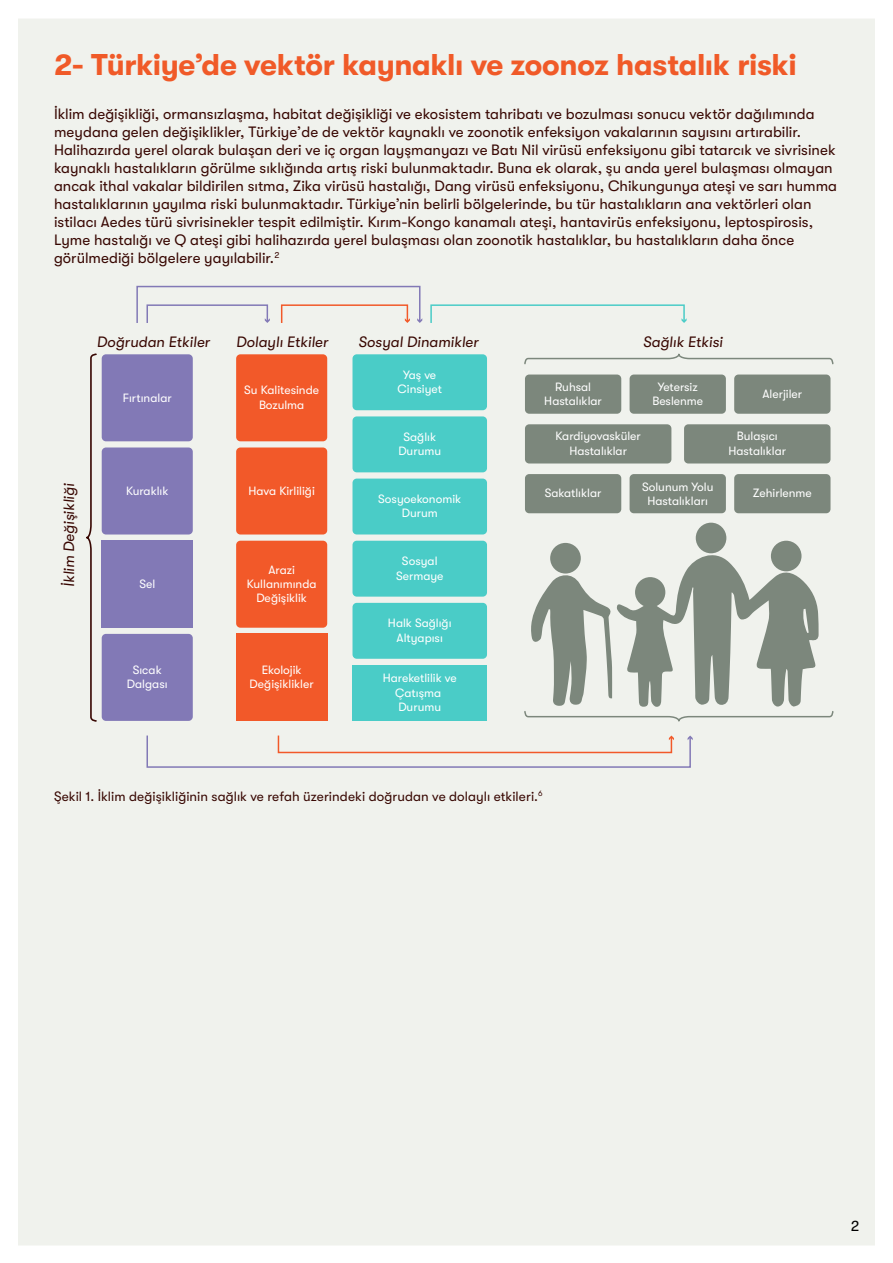
<style>
.page{position:relative;width:893px;height:1263px;background:#fff}
.page>*{position:absolute;margin:0;border:0;box-sizing:border-box;transform-origin:0 0}
.t1{font:700 30px "GT Walsheim Pro";letter-spacing:-.015em;color:#f05a28}
.t2{font:15px/18px "GT Walsheim Pro";color:#380702}
.t3{font:italic 15px "GT Walsheim Pro";color:#380702}
.t4{font:15px "GT Walsheim Pro";color:#000}
.t5{font:13.5px "GT Walsheim Pro";color:#380702}
.t6{font:12px/14.4px "GT Walsheim Pro";color:#fff;text-align:center}
</style>
<div class="page">
<div style="left:18px;top:19px;width:857px;height:1226px;background:#f0f2ed"></div>
<div style="left:102px;top:354px;width:91px;height:87px;background:#8279b6;border-radius:4px"></div>
<div style="left:102px;top:447px;width:91px;height:87px;background:#8279b6;border-radius:4px"></div>
<div style="left:102px;top:541px;width:91px;height:87px;background:#8279b6"></div>
<div style="left:102px;top:634px;width:91px;height:87px;background:#8279b6;border-radius:4px"></div>
<div style="left:236px;top:354px;width:91px;height:87px;background:#f25929;border-radius:4px"></div>
<div style="left:236px;top:447px;width:91px;height:87px;background:#f25929;border-radius:4px"></div>
<div style="left:236px;top:541px;width:91px;height:87px;background:#f25929;border-radius:4px"></div>
<div style="left:236px;top:634px;width:91px;height:87px;background:#f25929"></div>
<div style="left:352px;top:665px;width:135px;height:56px;background:#4accc7"></div>
<div style="left:352px;top:603px;width:135px;height:56px;background:#4accc7;border-radius:4px"></div>
<div style="left:352px;top:541px;width:135px;height:56px;background:#4accc7;border-radius:4px"></div>
<div style="left:352px;top:479px;width:135px;height:55px;background:#4accc7;border-radius:4px"></div>
<div style="left:352px;top:416px;width:135px;height:56px;background:#4accc7;border-radius:4px"></div>
<div style="left:352px;top:354px;width:135px;height:56px;background:#4accc7;border-radius:4px"></div>
<div style="left:525px;top:374px;width:96px;height:40px;background:#7c877c;border-radius:4px"></div>
<div style="left:630px;top:374px;width:96px;height:40px;background:#7c877c;border-radius:4px"></div>
<div style="left:734px;top:374px;width:96px;height:40px;background:#7c877c;border-radius:4px"></div>
<div style="left:525px;top:474px;width:96px;height:39px;background:#7c877c;border-radius:4px"></div>
<div style="left:630px;top:474px;width:96px;height:39px;background:#7c877c;border-radius:4px"></div>
<div style="left:734px;top:474px;width:96px;height:39px;background:#7c877c;border-radius:4px"></div>
<div style="left:525px;top:424px;width:146px;height:39px;background:#7c877c;border-radius:4px"></div>
<div style="left:684px;top:424px;width:146px;height:39px;background:#7c877c;border-radius:4px"></div>
<svg style="left:430px;top:304px;width:257px;height:20px;background:#e1eee9"></svg>
<svg style="left:136px;top:285px;width:286px;height:39px;background:#e8e6e5"></svg>
<svg style="left:85px;top:353px;width:13px;height:369px;background:#d8d3ce"></svg>
<svg style="left:523px;top:353px;width:311px;height:12px;background:#e1e4de"></svg>
<svg style="left:146px;top:734px;width:547px;height:34px;background:#eae6e3"></svg>
<svg style="left:523px;top:548px;width:311px;height:174px;background:#c1c7bf"></svg>
<div style="left:771px;top:541px;width:30px;height:30px;background:#7c877c;border-radius:50%"></div>
<div style="left:696px;top:523px;width:30px;height:30px;background:#7c877c;border-radius:50%"></div>
<div style="left:550px;top:543px;width:31px;height:30px;background:#7c877c;border-radius:50%"></div>
<div style="left:635px;top:577px;width:30px;height:30px;background:#7c877c;border-radius:50%"></div>
<h1 class="t1" style="left:54px;top:48px;width:744px">2- Türkiye’de vektör kaynaklı ve zoonoz hastalık riski</h1>
<p class="t2" style="left:54px;top:104px;width:785px">İklim değişikliği, ormansızlaşma, habitat değişikliği ve ekosistem tahribatı ve bozulması sonucu vektör dağılımında meydana gelen değişiklikler, Türkiye’de de vektör kaynaklı ve zoonotik enfeksiyon vakalarının sayısını artırabilir.<br>Halihazırda yerel olarak bulaşan deri ve iç organ layşmanyazı ve Batı Nil virüsü enfeksiyonu gibi tatarcık ve sivrisinek kaynaklı hastalıkların görülme sıklığında artış riski bulunmaktadır. Buna ek olarak, şu anda yerel bulaşması olmayan ancak ithal vakalar bildirilen sıtma, Zika virüsü hastalığı, Dang virüsü enfeksiyonu, Chikungunya ateşi ve sarı humma hastalıklarının yayılma riski bulunmaktadır. Türkiye’nin belirli bölgelerinde, bu tür hastalıkların ana vektörleri olan istilacı Aedes türü sivrisinekler tespit edilmiştir. Kırım-Kongo kanamalı ateşi, hantavirüs enfeksiyonu, leptospirosis, Lyme hastalığı ve Q ateşi gibi halihazırda yerel bulaşması olan zoonotik hastalıklar, bu hastalıkların daha önce görülmediği bölgelere yayılabilir.<sup>2</sup></p>
<p class="t3" style="left:97px;top:333px;width:114px">Doğrudan Etkiler</p>
<p class="t3" style="left:236px;top:333px;width:93px">Dolaylı Etkiler</p>
<p class="t3" style="left:359px;top:333px;width:121px">Sosyal Dinamikler</p>
<p class="t3" style="left:643px;top:333px;width:81px">Sağlık Etkisi</p>
<p class="t3" style="left:61px;top:587px;width:105px;rotate:-90deg">İklim Değişikliği</p>
<p class="t6" style="left:123px;top:390px;width:51px">Fırtınalar</p>
<p class="t6" style="left:244px;top:383px;width:76px">Su Kalitesinde<br>Bozulma</p>
<p class="t6" style="left:126px;top:483px;width:44px">Kuraklık</p>
<p class="t6" style="left:139px;top:577px;width:17px">Sel</p>
<p class="t6" style="left:248px;top:483px;width:68px">Hava Kirliliği</p>
<p class="t6" style="left:247px;top:562px;width:71px">Arazi<br>Kullanımında<br>Değişiklik</p>
<p class="t6" style="left:398px;top:368px;width:46px">Yaş ve<br>Cinsiyet</p>
<p class="t6" style="left:544px;top:379px;width:59px">Ruhsal<br>Hastalıklar</p>
<p class="t6" style="left:652px;top:379px;width:52px">Yetersiz<br>Beslenme</p>
<p class="t6" style="left:762px;top:387px;width:41px">Alerjiler</p>
<p class="t6" style="left:398px;top:430px;width:44px">Sağlık<br>Durumu</p>
<p class="t6" style="left:378px;top:492px;width:85px">Sosyoekonomik<br>Durum</p>
<p class="t6" style="left:396px;top:554px;width:49px">Sosyal<br>Sermaye</p>
<p class="t6" style="left:388px;top:616px;width:65px">Halk Sağlığı<br>Altyapısı</p>
<p class="t6" style="left:556px;top:429px;width:87px">Kardiyovasküler<br>Hastalıklar</p>
<p class="t6" style="left:728px;top:429px;width:59px">Bulaşıcı<br>Hastalıklar</p>
<p class="t6" style="left:545px;top:486px;width:58px">Sakatlıklar</p>
<p class="t6" style="left:642px;top:480px;width:73px">Solunum Yolu<br>Hastalıkları</p>
<p class="t6" style="left:753px;top:486px;width:61px">Zehirlenme</p>
<p class="t6" style="left:127px;top:663px;width:42px">Sıcak<br>Dalgası</p>
<p class="t6" style="left:250px;top:663px;width:66px">Ekolojik<br>Değişiklikler</p>
<p class="t6" style="left:383px;top:671px;width:75px">Hareketlilik ve<br>Çatışma<br>Durumu</p>
<p class="t5" style="left:54px;top:788px;width:490px">Şekil 1. İklim değişikliğinin sağlık ve refah üzerindeki doğrudan ve dolaylı etkileri.<sup>6</sup></p>
<p class="t4" style="left:851px;top:1217px;width:10px">2</p>
</div>
